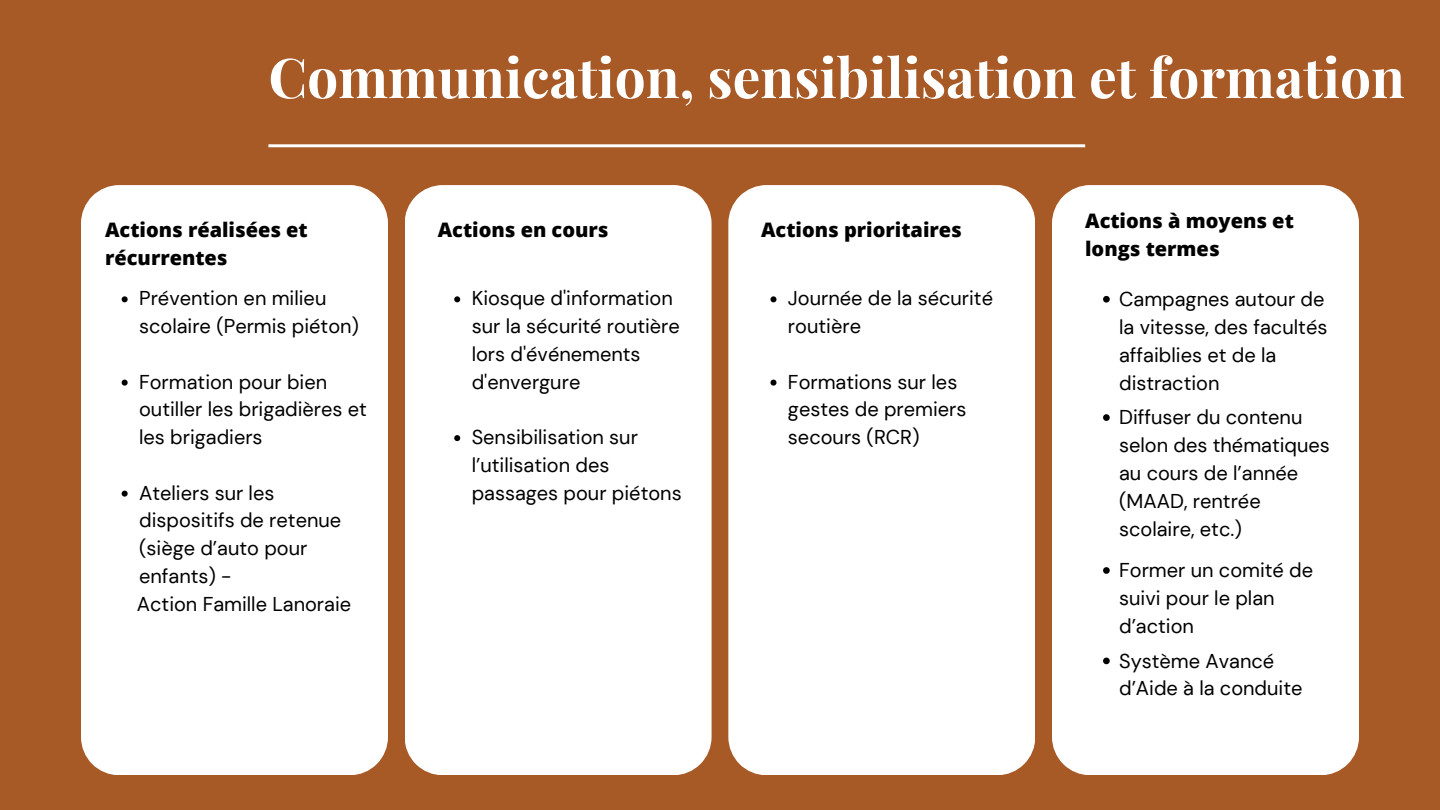
<style>
.page{position:relative;width:1440px;height:810px;background:#a75926}
.page>*{position:absolute;margin:0;border:0;box-sizing:border-box;transform-origin:0 0}
.t1{font:700 55px "Playfair Display";color:#fff}
.t2{font:20px/27.8px "DM Sans";color:#000}
.t3{font:800 20px/27.8px "Open Sans";color:#000}
</style>
<div class="page">
<hr style="left:268px;top:144px;width:817px;height:3px;background:#fff">
<div style="left:405px;top:185px;width:307px;height:590px;background:#fff"></div>
<div style="left:728px;top:185px;width:307px;height:590px;background:#fff"></div>
<div style="left:1052px;top:185px;width:307px;height:590px;background:#fff"></div>
<div style="left:81px;top:185px;width:307px;height:590px;background:#fff"></div>
<svg style="left:454px;top:296px;width:6px;height:6px"></svg>
<svg style="left:454px;top:435px;width:6px;height:6px"></svg>
<svg style="left:770px;top:296px;width:6px;height:6px"></svg>
<svg style="left:770px;top:380px;width:6px;height:6px"></svg>
<svg style="left:1103px;top:296px;width:7px;height:7px"></svg>
<svg style="left:1103px;top:414px;width:7px;height:7px"></svg>
<svg style="left:1103px;top:567px;width:7px;height:7px"></svg>
<svg style="left:1103px;top:658px;width:7px;height:6px"></svg>
<svg style="left:122px;top:296px;width:6px;height:6px"></svg>
<svg style="left:122px;top:380px;width:6px;height:6px"></svg>
<svg style="left:122px;top:491px;width:6px;height:6px"></svg>
<h1 class="t1" style="left:268px;top:39px;width:1138px">Communication, sensibilisation et formation</h1>
<p class="t3" style="left:105px;top:215px;width:204px">Actions réalisées et récurrentes</p>
<h2 class="t3" style="left:438px;top:215px;width:172px">Actions en cours</h2>
<p class="t3" style="left:761px;top:215px;width:202px">Actions prioritaires</p>
<p class="t3" style="left:1085px;top:206px;width:210px">Actions à moyens et longs termes</p>
<p class="t2" style="left:472px;top:285px;width:210px">Kiosque d'information sur la sécurité routière lors d'événements d'envergure</p>
<p class="t2" style="left:472px;top:423px;width:211px">Sensibilisation sur l’utilisation des passages pour piétons</p>
<h2 class="t2" style="left:139px;top:285px;width:221px">Prévention en milieu scolaire (Permis piéton)</h2>
<p class="t2" style="left:139px;top:368px;width:229px">Formation pour bien outiller les brigadières et les brigadiers</p>
<p class="t2" style="left:139px;top:479px;width:204px">Ateliers sur les dispositifs de retenue (siège d’auto pour enfants) -</p>
<p class="t2" style="left:137px;top:590px;width:216px">Action Famille Lanoraie</p>
<h2 class="t2" style="left:788px;top:285px;width:207px">Journée de la sécurité routière</h2>
<p class="t2" style="left:1119px;top:285px;width:210px">Campagnes autour de la vitesse, des facultés affaiblies et de la distraction</p>
<h2 class="t2" style="left:1119px;top:403px;width:212px">Diffuser du contenu selon des thématiques au cours de l’année (MAAD, rentrée scolaire, etc.)</h2>
<p class="t2" style="left:1119px;top:556px;width:196px">Former un comité de suivi pour le plan d’action</p>
<p class="t2" style="left:1119px;top:647px;width:185px">Système Avancé d’Aide à la conduite</p>
<p class="t2" style="left:788px;top:368px;width:180px">Formations sur les gestes de premiers secours (RCR)</p>
</div>
